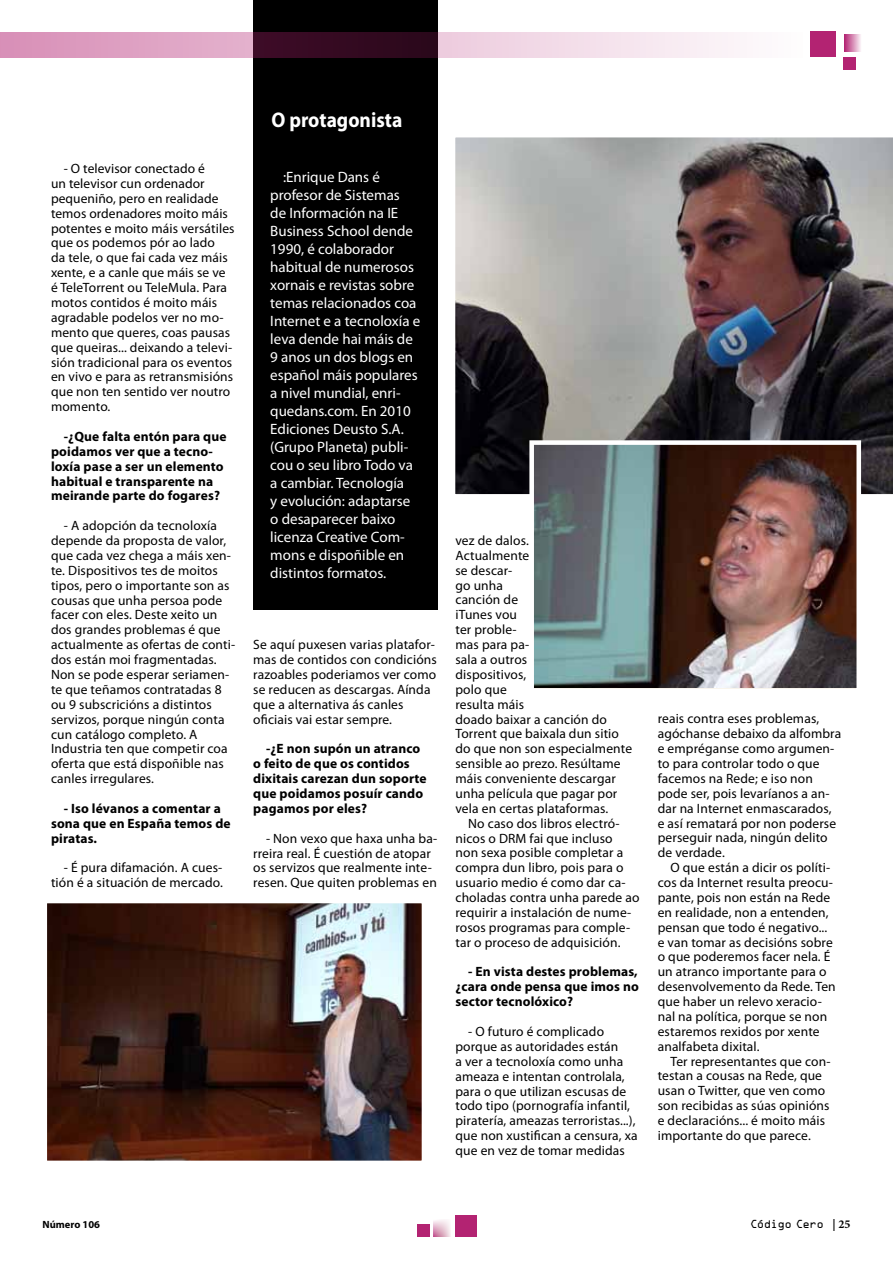
<style>
.page{position:relative;width:893px;height:1263px;background:#fff}
.page>*{position:absolute;margin:0;border:0;box-sizing:border-box;transform-origin:0 0}
.t1{font:700 21.3px "Myriad Pro";color:#fff;scale:.92 1}
.t2{font:15px/18px "Myriad Pro";color:#fff}
.t3{font:13.5px/14.9px "Myriad Pro";letter-spacing:.01em;color:#000}
.t4{font:700 13.5px/14.9px "Myriad Pro";letter-spacing:.01em;color:#000}
.t5{font:10.5px "OCRA Std";letter-spacing:-.065em;color:#000}
.t6{font:700 10.5px "Myriad Pro";color:#000}
.s1{font-family:"Minion Pro";font-weight:700;font-size:12px}
</style>
<div class="page">
<div style="left:455px;top:1215px;width:21px;height:21px;background:#b32372"></div>
<div style="left:417px;top:1223px;width:12px;height:13px;background:#b32372"></div>
<svg style="left:434px;top:1220px;width:17px;height:16px"></svg>
<div style="left:810px;top:31px;width:26px;height:26px;background:#b32372"></div>
<div style="left:843px;top:57px;width:13px;height:13px;background:#b32372"></div>
<svg style="left:844px;top:35px;width:17px;height:17px"></svg>
<svg style="left:455px;top:137px;width:438px;height:358px"></svg>
<img style="left:535px;top:446px;width:320px;height:241px">
<div style="left:529px;top:440px;width:332px;height:253px;border:5px solid #fff"></div>
<img style="left:49px;top:905px;width:371px;height:254px">
<div style="left:43px;top:899px;width:383px;height:266px;border:5px solid #fff"></div>
<div style="left:253px;top:0;width:184px;height:158px;background:#000"></div>
<svg style="left:0;top:32px;width:740px;height:25px"></svg>
<div style="left:253px;top:142px;width:184px;height:468px;background:#000"></div>
<p class="t3" style="left:51px;top:161px;width:185px;text-indent:13px">- O televisor conectado é<br>un televisor cun ordenador pequeniño, pero en realidade temos ordenadores moito máis potentes e moito máis versátiles que os podemos pór ao lado<br>da tele, o que fai cada vez máis xente, e a canle que máis se ve é TeleTorrent ou TeleMula. Para motos contidos é moito máis agradable podelos ver no mo&shy;mento que queres, coas pausas que queiras... deixando a televi&shy;sión tradicional para os eventos en vivo e para as retransmisións que non ten sentido ver noutro momento.</p>
<p class="t4" style="left:51px;top:428px;width:177px;text-indent:13px">-¿Que falta entón para que poidamos ver que a tecno&shy;loxía pase a ser un elemento habitual e transparente na meirande parte do fogares?</p>
<p class="t3" style="left:51px;top:518px;width:186px;text-indent:13px">- A adopción da tecnoloxía depende da proposta de valor, que cada vez chega a máis xen&shy;te. Dispositivos tes de moitos tipos, pero o importante son as cousas que unha persoa pode facer con eles. Deste xeito un dos grandes problemas é que actualmente as ofertas de conti&shy;dos están moi fragmentadas.<br>Non se pode esperar seriamen&shy;te que teñamos contratadas 8 ou 9 subscricións a distintos servizos, porque ningún conta cun catálogo completo. A<br>Industria ten que competir coa oferta que está dispoñible nas canles irregulares.</p>
<p class="t4" style="left:51px;top:800px;width:181px;text-indent:13px">- Iso lévanos a comentar a sona que en España temos de piratas.</p>
<p class="t3" style="left:51px;top:860px;width:173px;text-align:right">- É pura difamación. A cues&shy;tión é a situación de mercado.</p>
<h1 class="t1" style="left:271px;top:106px;width:144px">O protagonista</h1>
<p class="t2" style="left:270px;top:168px;width:152px;text-indent:13px">:Enrique Dans é profesor de Sistemas<br>de Información na IE<br>Business School dende<br>1990, é colaborador habitual de numerosos xornais e revistas sobre temas relacionados coa<br>Internet e a tecnoloxía e leva dende hai máis de<br>9 anos un dos blogs en español máis populares a nivel mundial, enri&shy;quedans.com. En 2010<br>Ediciones Deusto S.A. (Grupo Planeta) publi&shy;cou o seu libro Todo va a cambiar. Tecnología<br>y evolución: adaptarse o desaparecer baixo licenza Creative Com&shy;mons e dispoñible en distintos formatos.</p>
<p class="t3" style="left:253px;top:637px;width:185px">Se aquí puxesen varias platafor&shy;mas de contidos con condicións razoables poderiamos ver como se reducen as descargas. Aínda que a alternativa ás canles oficiais vai estar sempre.</p>
<p class="t4" style="left:253px;top:741px;width:175px;text-indent:13px">-¿E non supón un atranco o feito de que os contidos dixitais carezan dun soporte que poidamos posuír cando pagamos por eles?</p>
<p class="t3" style="left:253px;top:830px;width:185px;text-indent:13px">- Non vexo que haxa unha ba&shy;rreira real. É cuestión de atopar os servizos que realmente inte&shy;resen. Que quiten problemas en</p>
<p class="t3" style="left:455px;top:533px;width:178px">vez de dalos.<br>Actualmente<br>se descar-<br>go unha<br>canción de<br>iTunes vou<br>ter proble-<br>mas para pa-<br>sala a outros<br>dispositivos,<br>polo que<br>resulta máis<br>doado baixar a canción do<br>Torrent que baixala dun sitio do que non son especialmente sensible ao prezo. Resúltame máis conveniente descargar unha película que pagar por vela en certas plataformas.</p>
<p class="t3" style="left:455px;top:815px;width:186px;text-indent:13px">No caso dos libros electró&shy;nicos o DRM fai que incluso<br>non sexa posible completar a compra dun libro, pois para o usuario medio é como dar ca&shy;choladas contra unha parede ao requirir a instalación de nume&shy;rosos programas para comple&shy;tar o proceso de adquisición.</p>
<p class="t4" style="left:455px;top:964px;width:185px;text-align:justify;text-indent:13px">- En vista destes problemas, ¿cara onde pensa que imos no sector tecnolóxico?</p>
<p class="t3" style="left:455px;top:1024px;width:184px;text-indent:13px">- O futuro é complicado porque as autoridades están<br>a ver a tecnoloxía como unha ameaza e intentan controlala, para o que utilizan escusas de todo tipo (pornografía infantil, piratería, ameazas terroristas...), que non xustifican a censura, xa que en vez de tomar medidas</p>
<p class="t3" style="left:658px;top:711px;width:185px">reais contra eses problemas, agóchanse debaixo da alfombra e empréganse como argumen&shy;to para controlar todo o que facemos na Rede; e iso non pode ser, pois levaríanos a an&shy;dar na Internet enmascarados, e así rematará por non poderse perseguir nada, ningún delito de verdade.</p>
<p class="t3" style="left:658px;top:860px;width:180px;text-indent:13px">O que están a dicir os políti&shy;cos da Internet resulta preocu&shy;pante, pois non están na Rede en realidade, non a entenden, pensan que todo é negativo... e van tomar as decisións sobre o que poderemos facer nela. É un atranco importante para o desenvolvemento da Rede. Ten que haber un relevo xeracio&shy;nal na política, porque se non estaremos rexidos por xente analfabeta dixital.</p>
<p class="t3" style="left:658px;top:1053px;width:174px;text-indent:13px">Ter representantes que con&shy;testan a cousas na Rede, que usan o Twitter, que ven como son recibidas as súas opinións e declaracións... é moito máis importante do que parece.</p>
<p class="t6" style="left:43px;top:1218px;width:59px">Número 106</p>
<p class="t5" style="left:750px;top:1220px;width:102px">Código Cero <span class="s1">| 25</span></p>
</div>
